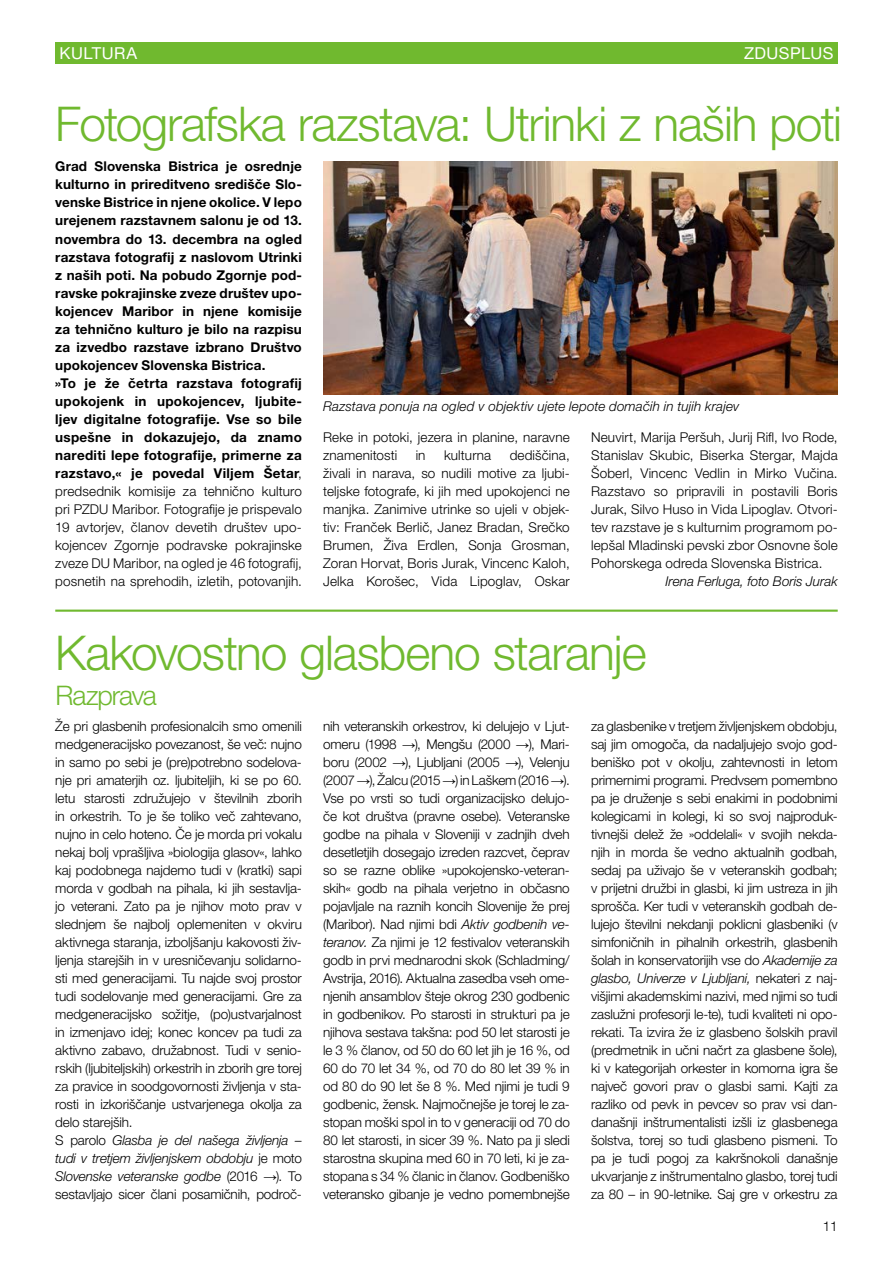
<style>
.page{position:relative;width:893px;height:1263px;background:#fff}
.page>*{position:absolute;margin:0;border:0;box-sizing:border-box;transform-origin:0 0}
.NASLOV{font:300 48px "Helvetica Neue LT Pro";letter-spacing:-.025em;color:#70b92f}
.Naslov_mali{font:300 27px "Helvetica Neue LT Pro";letter-spacing:-.04em;color:#70b92f}
.PASICA{font:16.5px "Helvetica Neue LT Pro";letter-spacing:.03em;color:#fff}
.BODY{font:300 13.5px/18px "Helvetica Neue LT Pro";color:#000;text-align:justify}
.BODY-2{font:700 13.5px/18px "Helvetica Neue LT Pro";letter-spacing:.01em;color:#000;text-align:justify}
.BODY-3{font:italic 300 13.5px/18px "Helvetica Neue LT Pro";letter-spacing:-.01em;color:#000;text-align:justify}
.PODPIS{font:italic 300 13.5px "Helvetica Neue LT Pro";letter-spacing:.01em;color:#000}
.Avtor{font:italic 300 13.5px "Helvetica Neue LT Pro";color:#000}
.s1{font-weight:700}
.s2{font-style:normal}
.s3{font-family:"Arial";font-weight:400;font-style:normal}
.s4{font-family:"Arial";font-weight:400}
.s5{font-style:italic}
</style>
<div class="page">
<div style="left:55px;top:43px;width:783px;height:21px;background:#70b92f"></div>
<img style="left:323px;top:162px;width:515px;height:233px">
<hr style="left:55px;top:610px;width:783px;height:2px;background:#70b92f">
<p class="PASICA" style="left:60px;top:43px;width:79px">KULTURA</p>
<p class="PASICA" style="left:744px;top:43px;width:91px">ZDUSPLUS</p>
<p class="NASLOV" style="left:55px;top:94px;width:788px">Fotografska razstava: Utrinki z naših poti</p>
<p class="BODY-2" style="left:55px;top:157px;width:248px">Grad Slovenska Bistrica je osrednje kulturno in prireditveno središče Slo&shy;venske Bistrice in njene okolice. V lepo urejenem razstavnem salonu je od 13. novembra do 13. decembra na ogled razstava fotografij z naslovom Utrinki z naših poti. Na pobudo Zgornje pod&shy;ravske pokrajinske zveze društev upo&shy;kojencev Maribor in njene komisije za tehnično kulturo je bilo na razpisu za izvedbo razstave izbrano Društvo upokojencev Slovenska Bistrica.</p>
<p class="BODY" style="left:55px;top:373px;width:248px"><span class="s1">»To je že četrta razstava fotografij upokojenk in upokojencev, ljubite&shy;ljev digitalne fotografije. Vse so bile uspešne in dokazujejo, da znamo narediti lepe fotografije, primerne za razstavo,« je povedal Viljem Šetar</span>, predsednik komisije za tehnično kulturo pri PZDU Maribor. Fotografije je prispevalo 19 avtorjev, članov devetih društev upo&shy;kojencev Zgornje podravske pokrajinske zveze DU Maribor, na ogled je 46 fotografij, posnetih na sprehodih, izletih, potovanjih.</p>
<p class="PODPIS" style="left:323px;top:398px;width:418px">Razstava ponuja na ogled v objektiv ujete lepote domačih in tujih krajev</p>
<p class="BODY" style="left:591px;top:427px;width:248px">Neuvirt, Marija Peršuh, Jurij Rifl, Ivo Rode, Stanislav Skubic, Biserka Stergar, Majda Šoberl, Vincenc Vedlin in Mirko Vučina.<br>Razstavo so pripravili in postavili Boris Jurak, Silvo Huso in Vida Lipoglav. Otvori&shy;tev razstave je s kulturnim programom po&shy;lepšal Mladinski pevski zbor Osnovne šole Pohorskega odreda Slovenska Bistrica.</p>
<p class="Avtor" style="left:665px;top:573px;width:174px">Irena Ferluga, foto Boris Jurak</p>
<p class="BODY" style="left:323px;top:427px;width:248px">Reke in potoki, jezera in planine, naravne znamenitosti</p>
<p class="BODY" style="left:323px;top:445px;width:248px;text-indent:186px">dediščina, živali in narava, so nudili motive za ljubi&shy;teljske fotografe, ki jih med upokojenci ne manjka. Zanimive utrinke so ujeli v objek&shy;tiv: Franček Berlič, Janez Bradan, Srečko Brumen, Živa Erdlen, Sonja Grosman, Zoran Horvat, Boris Jurak, Vincenc Kaloh, Jelka Korošec, Vida Lipoglav, Oskar</p>
<p class="BODY" style="left:416px;top:445px;width:11px">in</p>
<p class="BODY" style="left:444px;top:445px;width:49px">kulturna</p>
<p class="NASLOV" style="left:55px;top:624px;width:593px">Kakovostno glasbeno staranje</p>
<p class="Naslov_mali" style="left:55px;top:679px;width:103px">Razprava</p>
<p class="BODY" style="left:55px;top:717px;width:248px">Že pri glasbenih profesionalcih smo omenili medgeneracijsko povezanost, še več: nujno in samo po sebi je (pre)potrebno sodelova&shy;nje pri amaterjih oz. ljubiteljih, ki se po 60. letu starosti združujejo v številnih zborih in orkestrih. To je še toliko več zahtevano, nujno in celo hoteno. Če je morda pri vokalu nekaj bolj vprašljiva »biologija glasov«, lahko kaj podobnega najdemo tudi v (kratki) sapi morda v godbah na pihala, ki jih sestavlja&shy;jo veterani. Zato pa je njihov moto prav v slednjem še najbolj oplemeniten v okviru aktivnega staranja, izboljšanju kakovosti živ&shy;ljenja starejših in v uresničevanju solidarno&shy;sti med generacijami. Tu najde svoj prostor tudi sodelovanje med generacijami. Gre za medgeneracijsko sožitje, (po)ustvarjalnost in izmenjavo idej; konec koncev pa tudi za aktivno zabavo, družabnost. Tudi v senio&shy;rskih (ljubiteljskih) orkestrih in zborih gre torej za pravice in soodgovornosti življenja v sta&shy;rosti in izkoriščanje ustvarjenega okolja za delo starejših.</p>
<p class="BODY-3" style="left:55px;top:1131px;width:248px"><span class="s2">S parolo</span> Glasba je del našega življenja – tudi v tretjem življenjskem obdobju <span class="s2">je moto </span>Slovenske veteranske godbe <span class="s2">(2016</span> <span class="s3">→</span><span class="s2">). To sestavljajo sicer člani posamičnih, področ-</span></p>
<p class="BODY" style="left:323px;top:717px;width:248px">nih veteranskih orkestrov, ki delujejo v Ljut&shy;omeru (1998 <span class="s4">→</span>), Mengšu (2000 <span class="s4">→</span>), Mari&shy;boru (2002 <span class="s4">→</span>), Ljubljani (2005 <span class="s4">→</span>), Velenju (2007 <span class="s4">→</span>), Žalcu (2015 <span class="s4">→</span>) in Laškem (2016 <span class="s4">→</span>).<br>Vse po vrsti so tudi organizacijsko delujo&shy;če kot društva (pravne osebe). Veteranske godbe na pihala v Sloveniji v zadnjih dveh desetletjih dosegajo izreden razcvet, čeprav so se razne oblike »upokojensko-veteran&shy;skih« godb na pihala verjetno in občasno pojavljale na raznih koncih Slovenije že prej (Maribor). Nad njimi bdi <span class="s5">Aktiv godbenih ve&shy;teranov.</span> Za njimi je 12 festivalov veteranskih godb in prvi mednarodni skok (Schladming/ Avstrija, 2016). Aktualna zasedba vseh ome&shy;njenih ansamblov šteje okrog 230 godbenic in godbenikov. Po starosti in strukturi pa je njihova sestava takšna: pod 50 let starosti je le 3 % članov, od 50 do 60 let jih je 16 %, od 60 do 70 let 34 %, od 70 do 80 let 39 % in od 80 do 90 let še 8 %. Med njimi je tudi 9 godbenic, žensk. Najmočnejše je torej le za&shy;stopan moški spol in to v generaciji od 70 do 80 let starosti, in sicer 39 %. Nato pa ji sledi starostna skupina med 60 in 70 leti, ki je za&shy;stopana s 34 % članic in članov. Godbeniško veteransko gibanje je vedno pomembnejše</p>
<p class="BODY" style="left:591px;top:717px;width:248px">za glasbenike v tretjem življenjskem obdobju, saj jim omogoča, da nadaljujejo svojo god&shy;beniško pot v okolju, zahtevnosti in letom primernimi programi. Predvsem pomembno pa je druženje s sebi enakimi in podobnimi kolegicami in kolegi, ki so svoj najproduk&shy;tivnejši delež že »oddelali« v svojih nekda&shy;njih in morda še vedno aktualnih godbah, sedaj pa uživajo še v veteranskih godbah; v prijetni družbi in glasbi, ki jim ustreza in jih sprošča. Ker tudi v veteranskih godbah de&shy;lujejo številni nekdanji poklicni glasbeniki (v simfoničnih in pihalnih orkestrih, glasbenih šolah in konservatorijih vse do <span class="s5">Akademije za glasbo, Univerze v Ljubljani,</span> nekateri z naj&shy;višjimi akademskimi nazivi, med njimi so tudi zaslužni profesorji le-te), tudi kvaliteti ni opo&shy;rekati. Ta izvira že iz glasbeno šolskih pravil (predmetnik in učni načrt za glasbene šole), ki v kategorijah orkester in komorna igra še največ govori prav o glasbi sami. Kajti za razliko od pevk in pevcev so prav vsi dan&shy;današnji inštrumentalisti izšli iz glasbenega šolstva, torej so tudi glasbeno pismeni. To pa je tudi pogoj za kakršnokoli današnje ukvarjanje z inštrumentalno glasbo, torej tudi za 80 – in 90-letnike. Saj gre v orkestru za</p>
<p class="BODY" style="left:823px;top:1217px;width:17px">11</p>
</div>
